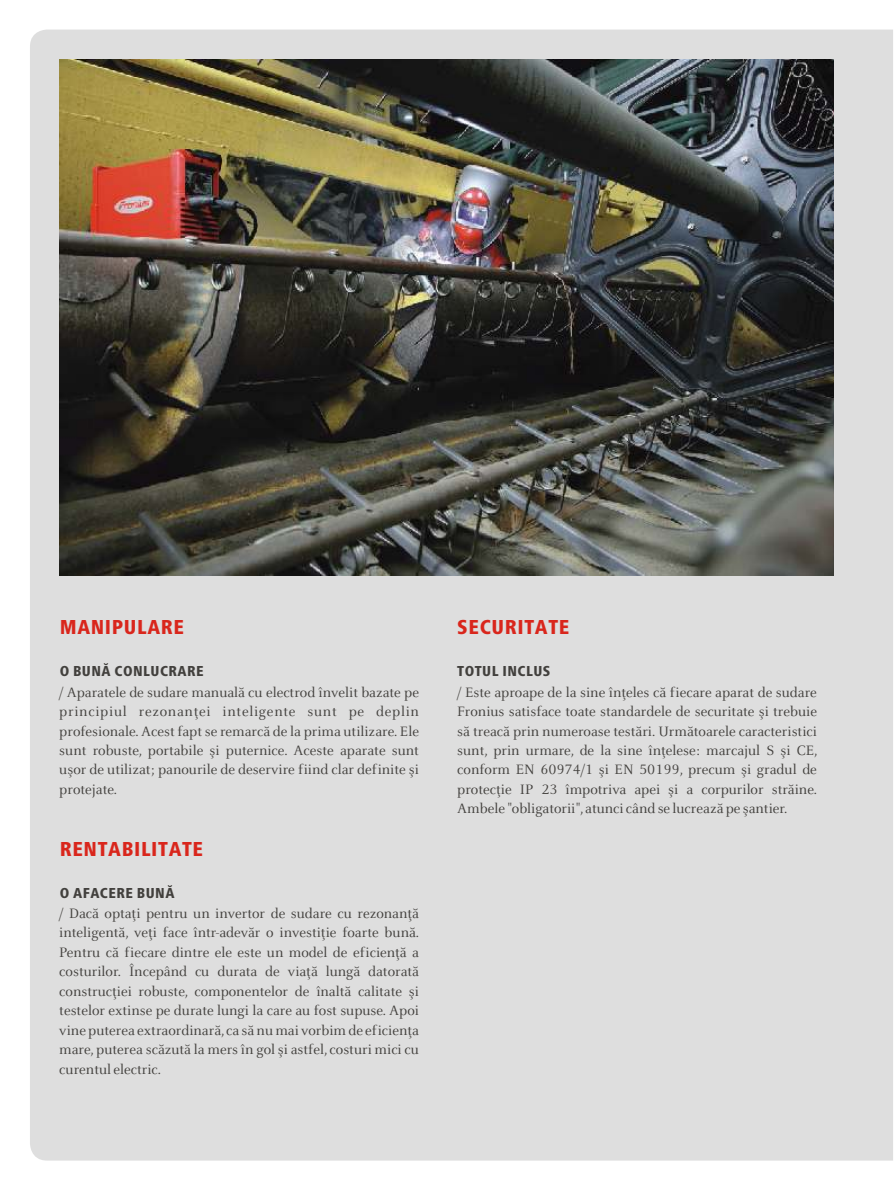
<style>
.page{position:relative;width:894px;height:1191px;background:#fff}
.page>*{position:absolute;margin:0;border:0;box-sizing:border-box;transform-origin:0 0}
.t1{font:700 21px "Frutiger Next LTW1 G Medium Cn";letter-spacing:.03em;color:#d9261c}
.t2{font:15px/19.5px "Celeste Offc Pro";color:#42403d;text-align:justify}
.t3{font:700 15px "Frutiger Next LTW1 G Medium Cn";letter-spacing:.03em;color:#42403d}
</style>
<div class="page">
<div style="left:30px;top:30px;width:863px;height:1131px;background:#dedede"></div>
<img style="left:60px;top:59px;width:774px;height:516px">
<h1 class="t1" style="left:60px;top:619px;width:126px">MANIPULARE</h1>
<p class="t3" style="left:60px;top:665px;width:146px">O BUNÃ CONLUCRARE</p>
<p class="t2" style="left:59px;top:683px;width:361px">/ Aparatele de sudare manualã cu electrod învelit bazate pe principiul rezonanþei inteligente sunt pe deplin profesionale. Acest fapt se remarcã de la prima utilizare. Ele sunt robuste, portabile ºi puternice. Aceste aparate sunt uºor de utilizat; panourile de deservire fiind clar definite ºi protejate.</p>
<h1 class="t1" style="left:60px;top:841px;width:145px">RENTABILITATE</h1>
<p class="t3" style="left:60px;top:887px;width:116px">O AFACERE BUNÃ</p>
<p class="t2" style="left:59px;top:904px;width:361px">/ Dacã optaþi pentru un invertor de sudare cu rezonanþã inteligentã, veþi face într-adevãr o investiþie foarte bunã.<br>Pentru cã fiecare dintre ele este un model de eficienþã a costurilor. Începând cu durata de viaþã lungã datoratã construcþiei robuste, componentelor de înaltã calitate ºi testelor extinse pe durate lungi la care au fost supuse. Apoi vine puterea extraordinarã, ca sã nu mai vorbim de eficienþa mare, puterea scãzutã la mers în gol ºi astfel, costuri mici cu curentul electric.</p>
<h1 class="t1" style="left:457px;top:619px;width:114px">SECURITATE</h1>
<p class="t3" style="left:457px;top:665px;width:95px">TOTUL INCLUS</p>
<p class="t2" style="left:457px;top:683px;width:362px">/ Este aproape de la sine înþeles cã fiecare aparat de sudare Fronius satisface toate standardele de securitate ºi trebuie sã treacã prin numeroase testãri. Urmãtoarele caracteristici sunt, prin urmare, de la sine înþelese: marcajul S ºi CE, conform EN 60974/1 ºi EN 50199, precum ºi gradul de protecþie IP 23 împotriva apei ºi a corpurilor strãine.<br>Ambele "obligatorii", atunci când se lucreazã pe ºantier.</p>
</div>
